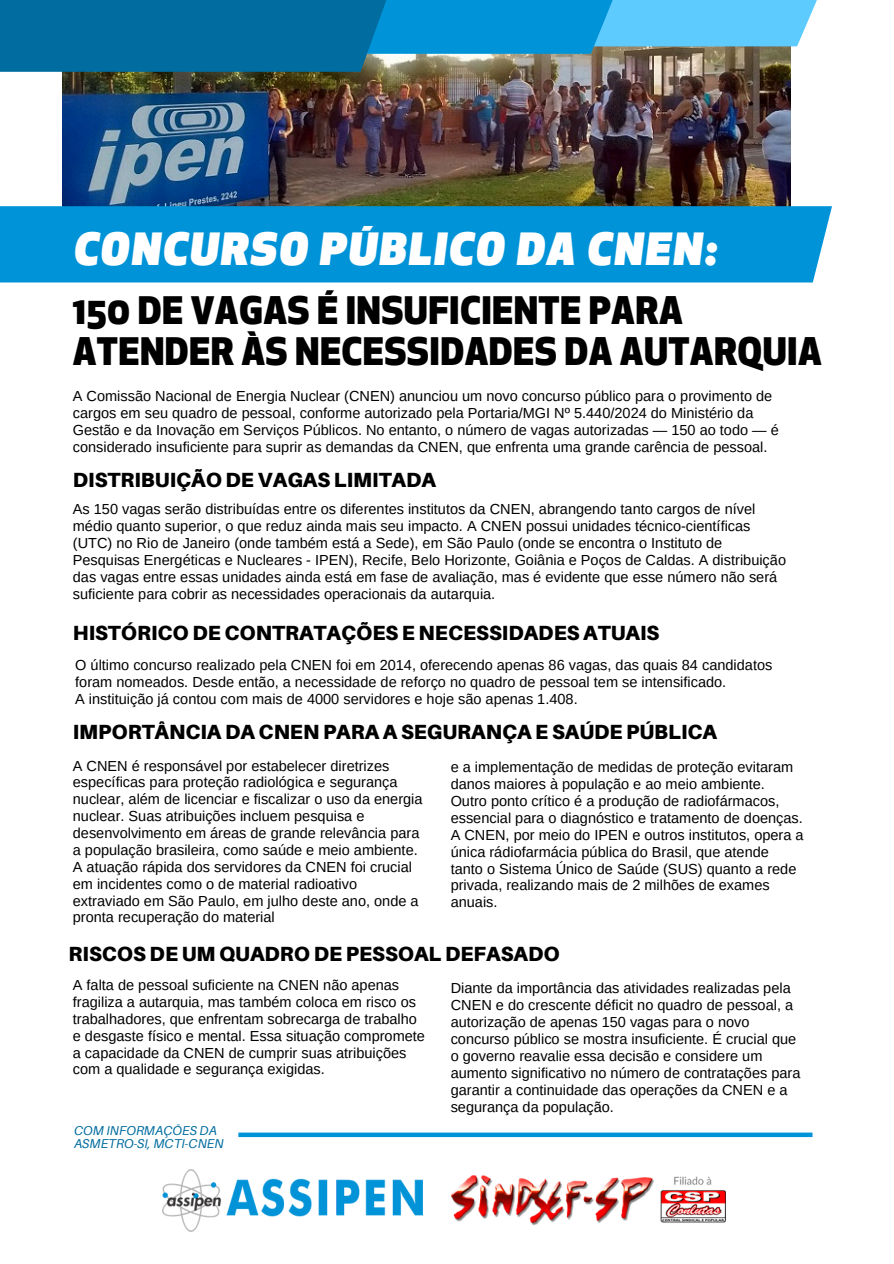
<style>
.page{position:relative;width:894px;height:1264px;background:#fff}
.page>*{position:absolute;margin:0;border:0;box-sizing:border-box;transform-origin:0 0}
.t1{font:italic 900 43.35px "Apex New";letter-spacing:.055em;color:#fff}
.t2{font:800 37.05px/41.7px "Apex New";letter-spacing:.01em;color:#000}
.t3{font:900 20.55px "Aileron";color:#000}
.t4{font:14.55px/16.8px "Arimo";color:#000}
.t5{font:italic 12.9px/12.9px "Aileron";color:#006c9f}
</style>
<div class="page">
<img style="left:63px;top:46px;width:726px;height:160px">
<div style="left:647px;top:0;width:170px;height:46px;background:#5ecbff"></div>
<svg style="left:417px;top:0;width:230px;height:54px;background:#149bd9"></svg>
<div style="left:0;top:0;width:417px;height:72px;background:#006c9f"></div>
<div style="left:0;top:206px;width:831px;height:76px;background:#0093d8"></div>
<div style="left:238px;top:1132px;width:574px;height:5px;background:#0093d8"></div>
<img style="left:162px;top:1169px;width:260px;height:62px">
<img style="left:451px;top:1175px;width:274px;height:50px">
<h3 class="t1" style="left:74px;top:232px;width:644px">CONCURSO PÚBLICO DA CNEN:</h3>
<h4 class="t2" style="left:73px;top:293px;width:750px">150 DE VAGAS É INSUFICIENTE PARA<br>ATENDER ÀS NECESSIDADES DA AUTARQUIA</h4>
<p class="t4" style="left:73px;top:388px;width:707px">A Comissão Nacional de Energia Nuclear (CNEN) anunciou um novo concurso público para o provimento de cargos em seu quadro de pessoal, conforme autorizado pela Portaria/MGI Nº 5.440/2024 do Ministério da Gestão e da Inovação em Serviços Públicos. No entanto, o número de vagas autorizadas — 150 ao todo — é considerado insuficiente para suprir as demandas da CNEN, que enfrenta uma grande carência de pessoal.</p>
<h3 class="t3" style="left:73px;top:467px;width:364px">DISTRIBUIÇÃO DE VAGAS LIMITADA</h3>
<h4 class="t4" style="left:73px;top:501px;width:714px">As 150 vagas serão distribuídas entre os diferentes institutos da CNEN, abrangendo tanto cargos de nível médio quanto superior, o que reduz ainda mais seu impacto. A CNEN possui unidades técnico-científicas (UTC) no Rio de Janeiro (onde também está a Sede), em São Paulo (onde se encontra o Instituto de Pesquisas Energéticas e Nucleares - IPEN), Recife, Belo Horizonte, Goiânia e Poços de Caldas. A distribuição das vagas entre essas unidades ainda está em fase de avaliação, mas é evidente que esse número não será suficiente para cobrir as necessidades operacionais da autarquia.</h4>
<h3 class="t3" style="left:73px;top:619px;width:587px">HISTÓRICO DE CONTRATAÇÕES E NECESSIDADES ATUAIS</h3>
<h4 class="t4" style="left:75px;top:656px;width:698px">O último concurso realizado pela CNEN foi em 2014, oferecendo apenas 86 vagas, das quais 84 candidatos foram nomeados. Desde então, a necessidade de reforço no quadro de pessoal tem se intensificado.<br>A instituição já contou com mais de 4000 servidores e hoje são apenas 1.408.</h4>
<h4 class="t3" style="left:73px;top:719px;width:645px">IMPORTÂNCIA DA CNEN PARA A SEGURANÇA E SAÚDE PÚBLICA</h4>
<h3 class="t4" style="left:73px;top:757px;width:351px">A CNEN é responsável por estabelecer diretrizes específicas para proteção radiológica e segurança nuclear, além de licenciar e fiscalizar o uso da energia nuclear. Suas atribuições incluem pesquisa e desenvolvimento em áreas de grande relevância para a população brasileira, como saúde e meio ambiente.<br>A atuação rápida dos servidores da CNEN foi crucial em incidentes como o de material radioativo extraviado em São Paulo, em julho deste ano, onde a pronta recuperação do material</h3>
<h4 class="t4" style="left:450px;top:758px;width:354px">e a implementação de medidas de proteção evitaram danos maiores à população e ao meio ambiente.<br>Outro ponto crítico é a produção de radiofármacos, essencial para o diagnóstico e tratamento de doenças.<br>A CNEN, por meio do IPEN e outros institutos, opera a única rádiofarmácia pública do Brasil, que atende tanto o Sistema Único de Saúde (SUS) quanto a rede privada, realizando mais de 2 milhões de exames anuais.</h4>
<h4 class="t3" style="left:69px;top:940px;width:492px">RISCOS DE UM QUADRO DE PESSOAL DEFASADO</h4>
<p class="t4" style="left:73px;top:976px;width:353px">A falta de pessoal suficiente na CNEN não apenas fragiliza a autarquia, mas também coloca em risco os trabalhadores, que enfrentam sobrecarga de trabalho e desgaste físico e mental. Essa situação compromete a capacidade da CNEN de cumprir suas atribuições com a qualidade e segurança exigidas.</p>
<p class="t4" style="left:450px;top:980px;width:351px">Diante da importância das atividades realizadas pela CNEN e do crescente déficit no quadro de pessoal, a autorização de apenas 150 vagas para o novo concurso público se mostra insuficiente. É crucial que o governo reavalie essa decisão e considere um aumento significativo no número de contratações para garantir a continuidade das operações da CNEN e a segurança da população.</p>
<h1 class="t5" style="left:74px;top:1123px;width:151px">COM INFORMAÇÕES DA<br>ASMETRO-SI, MCTI-CNEN</h1>
</div>
